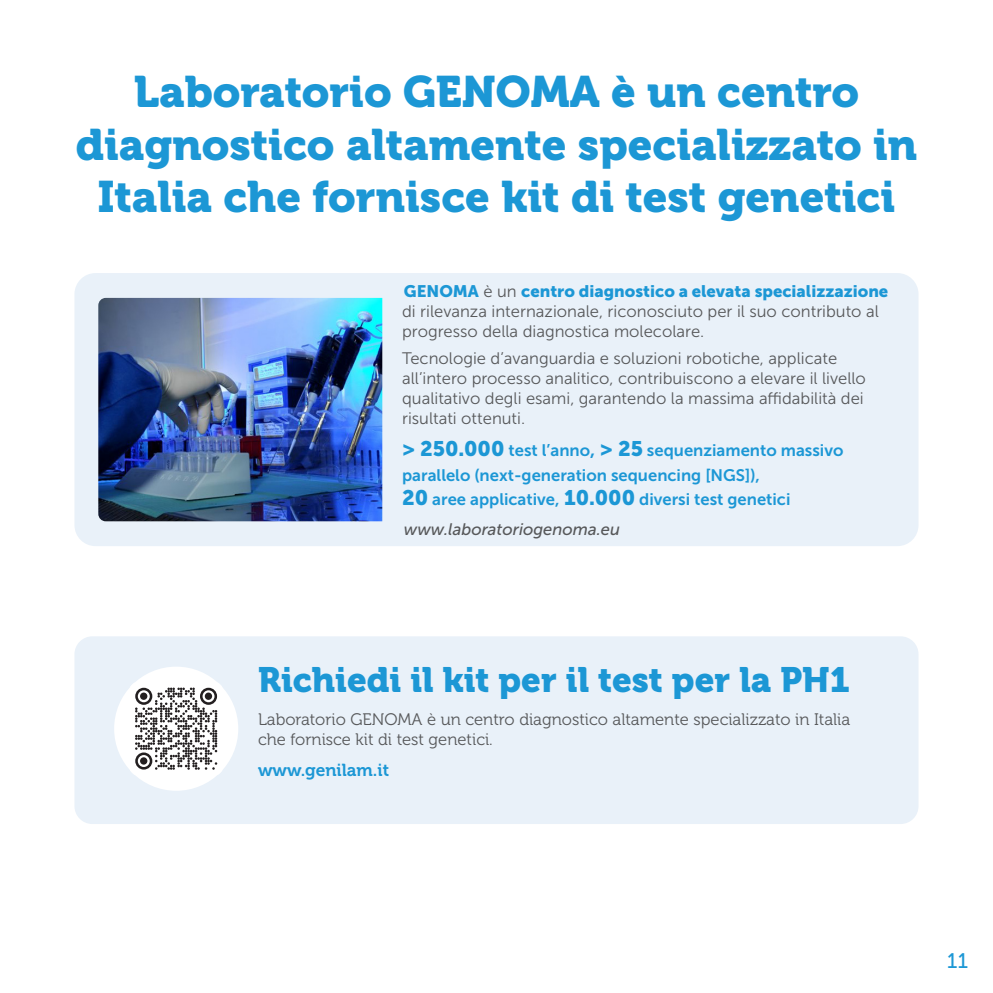
<style>
.page{position:relative;width:993px;height:993px;background:#fff}
.page>*{position:absolute;margin:0;border:0;box-sizing:border-box;transform-origin:0 0}
.t1{font:43.75px/52.5px "Museo 900";color:#1c97d5;text-align:center}
.t2{font:35px "Museo 900";color:#1c97d5}
.t3{font:21px "Museo Sans 500";color:#1c97d5}
.t4{font:17.32px "Museo 700";color:#1c97d5}
.t5{font:16.62px/19.9px "Museo Sans 300";color:#57585a}
.t6{font:16.62px/24.5px "Museo Sans 700";color:#1c97d5}
.t7{font:16.62px "Museo 300";color:#57585a}
.t8{font:italic 16.62px "Museo Sans 500";color:#57585a}
.s1{font-family:"Museo Sans 900";color:#1c97d5}
.s2{font-family:"Museo Sans 900";font-size:21px}
.s3{font-size:19.25px}
</style>
<div class="page">
<div style="left:74px;top:273px;width:844px;height:273px;background:#e9f1f9;border-radius:21px"></div>
<img style="left:98px;top:298px;width:284px;height:223px">
<div style="left:74px;top:636px;width:844px;height:187px;background:#e9f1f9;border-radius:18px"></div>
<div style="left:114px;top:666px;width:124px;height:124px;background:#fff;border-radius:50%"></div>
<svg style="left:130px;top:682px;width:92px;height:92px"></svg>
<div style="left:140px;top:692px;width:7px;height:7px;background:#231f20;border-radius:50%"></div>
<div style="left:205px;top:692px;width:7px;height:7px;background:#231f20;border-radius:50%"></div>
<div style="left:140px;top:757px;width:7px;height:7px;background:#231f20;border-radius:50%"></div>
<p class="t1" style="left:76px;top:66px;width:842px">Laboratorio GENOMA è un centro diagnostico altamente specializzato in<br>Italia che fornisce kit di test genetici</p>
<p class="t5" style="left:402px;top:281px;width:487px"><span class="s1">GENOMA</span> è un <span class="s1">centro diagnostico a elevata specializzazione </span>di rilevanza internazionale, riconosciuto per il suo contributo al progresso della diagnostica molecolare.</p>
<p class="t5" style="left:402px;top:348px;width:465px">Tecnologie d’avanguardia e soluzioni robotiche, applicate all’intero processo analitico, contribuiscono a elevare il livello qualitativo degli esami, garantendo la massima affidabilità dei risultati ottenuti.</p>
<p class="t6" style="left:402px;top:438px;width:442px"><span class="s2">&gt; 250.000</span> test l’anno<span class="s3">,</span> <span class="s2">&gt; 25</span> sequenziamento massivo parallelo (next-generation sequencing [NGS]),</p>
<p class="t6" style="left:402px;top:487px;width:390px"><span class="s2">20</span> aree applicative, <span class="s2">10.000</span> diversi test genetici</p>
<p class="t8" style="left:404px;top:520px;width:217px">www.laboratoriogenoma.eu</p>
<p class="t2" style="left:258px;top:660px;width:593px">Richiedi il kit per il test per la PH1</p>
<p class="t7" style="left:258px;top:710px;width:593px">Laboratorio GENOMA è un centro diagnostico altamente specializzato in Italia</p>
<p class="t7" style="left:258px;top:730px;width:236px">che fornisce kit di test genetici.</p>
<p class="t4" style="left:258px;top:760px;width:132px">www.genilam.it</p>
<p class="t3" style="left:946px;top:949px;width:22px">11</p>
</div>
